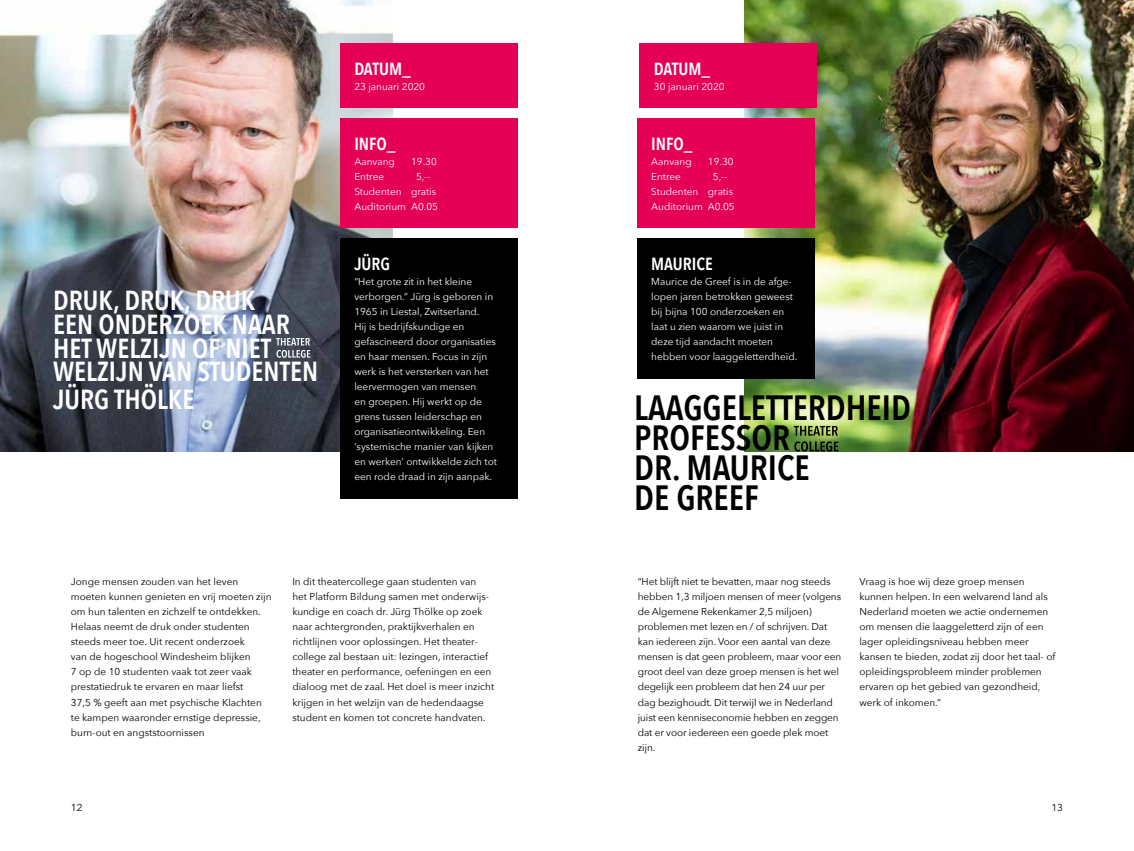
<style>
.page{position:relative;width:1134px;height:851px;background:#fff}
.page>*{position:absolute;margin:0;border:0;box-sizing:border-box;transform-origin:0 0}
.t1{font:600 35px/30px "Avenir Next Condensed";color:#000}
.t2{font:600 27.5px/23.8px "Avenir Next Condensed";color:#fff}
.t3{font:600 17.5px "Avenir Next Condensed";color:#fff}
.t4{font:10px/15px "Avenir Next";color:#000}
.t5{font:10px/15px "Avenir Next";color:#fff}
</style>
<div class="page">
<img style="left:0;top:0;width:392px;height:451px">
<img style="left:744px;top:0;width:390px;height:451px">
<svg style="left:276px;top:338px;width:34px;height:20px"></svg>
<svg style="left:794px;top:441px;width:44px;height:10px"></svg>
<svg style="left:794px;top:426px;width:44px;height:9px"></svg>
<div style="left:340px;top:238px;width:177px;height:53px;background:#000"></div>
<div style="left:340px;top:261px;width:177px;height:237px;background:#000"></div>
<div style="left:637px;top:238px;width:177px;height:53px;background:#000"></div>
<div style="left:637px;top:261px;width:177px;height:117px;background:#000"></div>
<div style="left:340px;top:43px;width:177px;height:53px;background:#e50056"></div>
<div style="left:340px;top:66px;width:177px;height:42px;background:#e50056"></div>
<div style="left:340px;top:118px;width:177px;height:53px;background:#e50056"></div>
<div style="left:340px;top:156px;width:177px;height:57px;background:#e50056"></div>
<div style="left:340px;top:186px;width:177px;height:42px;background:#e50056"></div>
<div style="left:640px;top:43px;width:177px;height:53px;background:#e50056"></div>
<div style="left:640px;top:66px;width:177px;height:42px;background:#e50056"></div>
<div style="left:637px;top:118px;width:177px;height:53px;background:#e50056"></div>
<div style="left:637px;top:171px;width:177px;height:42px;background:#e50056"></div>
<div style="left:637px;top:186px;width:177px;height:42px;background:#e50056"></div>
<h3 class="t3" style="left:354px;top:54px;width:58px">DATUM_</h3>
<p class="t5" style="left:354px;top:79px;width:72px">23 januari 2020</p>
<h3 class="t3" style="left:654px;top:54px;width:58px">DATUM_</h3>
<p class="t5" style="left:654px;top:79px;width:72px">30 januari 2020</p>
<h3 class="t3" style="left:354px;top:129px;width:43px">INFO_</h3>
<p class="t5" style="left:354px;top:154px;width:42px">Aanvang</p>
<p class="t5" style="left:411px;top:154px;width:27px">19.30</p>
<p class="t5" style="left:354px;top:169px;width:31px">Entree</p>
<p class="t5" style="left:354px;top:169px;width:85px;text-indent:62px">5,--<br>Studenten gratis<br>Auditorium A0.05</p>
<h3 class="t3" style="left:651px;top:129px;width:43px">INFO_</h3>
<p class="t5" style="left:651px;top:154px;width:42px">Aanvang</p>
<p class="t5" style="left:708px;top:154px;width:27px">19.30</p>
<p class="t5" style="left:651px;top:169px;width:31px">Entree</p>
<p class="t5" style="left:651px;top:169px;width:85px;text-indent:62px">5,--<br>Studenten gratis<br>Auditorium A0.05</p>
<h3 class="t3" style="left:354px;top:249px;width:37px">JÜRG</h3>
<p class="t5" style="left:354px;top:274px;width:144px">“Het grote zit in het kleine verborgen.” Jürg is geboren in<br>1965 in Liestal, Zwitserland.<br>Hij is bedrijfskundige en gefascineerd door organisaties en haar mensen. Focus in zijn werk is het versterken van het leervermogen van mensen<br>en groepen. Hij werkt op de grens tussen leiderschap en organisatieontwikkeling. Een ‘systemische manier van kijken en werken’ ontwikkelde zich tot een rode draad in zijn aanpak.</p>
<h3 class="t3" style="left:651px;top:249px;width:63px">MAURICE</h3>
<p class="t5" style="left:651px;top:274px;width:148px">Maurice de Greef is in de afge&shy;lopen jaren betrokken geweest bij bijna 100 onderzoeken en laat u zien waarom we juist in deze tijd aandacht moeten hebben voor laaggeletterdheid.</p>
<h2 class="t2" style="left:53px;top:288px;width:267px">DRUK, DRUK, DRUK<br>EEN ONDERZOEK NAAR<br>HET WELZIJN OF NIET<br>WELZIJN VAN STUDENTEN</h2>
<h2 class="t2" style="left:53px;top:386px;width:143px">JÜRG THÖLKE</h2>
<h1 class="t1" style="left:634px;top:392px;width:278px">LAAGGELETTERDHEID<br>PROFESSOR<br>DR. MAURICE<br>DE GREEF</h1>
<p class="t4" style="left:71px;top:574px;width:202px">Jonge mensen zouden van het leven moeten kunnen genieten en vrij moeten zijn om hun talenten en zichzelf te ontdekken.<br>Helaas neemt de druk onder studenten steeds meer toe. Uit recent onderzoek<br>van de hogeschool Windesheim blijken<br>7 op de 10 studenten vaak tot zeer vaak prestatiedruk te ervaren en maar liefst<br>37,5 % geeft aan met psychische Klachten te kampen waaronder ernstige depressie, burn-out en angststoornissen</p>
<p class="t4" style="left:292px;top:574px;width:203px">In dit theatercollege gaan studenten van<br>het Platform Bildung samen met onderwijs&shy;kundige en coach dr. Jürg Thölke op zoek naar achtergronden, praktijkverhalen en richtlijnen voor oplossingen. Het theater&shy;college zal bestaan uit: lezingen, interactief theater en performance, oefeningen en een dialoog met de zaal. Het doel is meer inzicht krijgen in het welzijn van de hedendaagse student en komen tot concrete handvaten.</p>
<p class="t4" style="left:638px;top:574px;width:205px">“Het blijft niet te bevatten, maar nog steeds hebben 1,3 miljoen mensen of meer (volgens de Algemene Rekenkamer 2,5 miljoen) problemen met lezen en / of schrijven. Dat kan iedereen zijn. Voor een aantal van deze mensen is dat geen probleem, maar voor een groot deel van deze groep mensen is het wel degelijk een probleem dat hen 24 uur per dag bezighoudt. Dit terwijl we in Nederland juist een kenniseconomie hebben en zeggen dat er voor iedereen een goede plek moet zijn.</p>
<p class="t4" style="left:859px;top:574px;width:198px">Vraag is hoe wij deze groep mensen kunnen helpen. In een welvarend land als Nederland moeten we actie ondernemen om mensen die laaggeletterd zijn of een lager opleidingsniveau hebben meer kansen te bieden, zodat zij door het taal- of opleidingsprobleem minder problemen ervaren op het gebied van gezondheid, werk of inkomen.”</p>
<p class="t4" style="left:71px;top:799px;width:13px">12</p>
<p class="t4" style="left:1051px;top:799px;width:13px">13</p>
</div>
